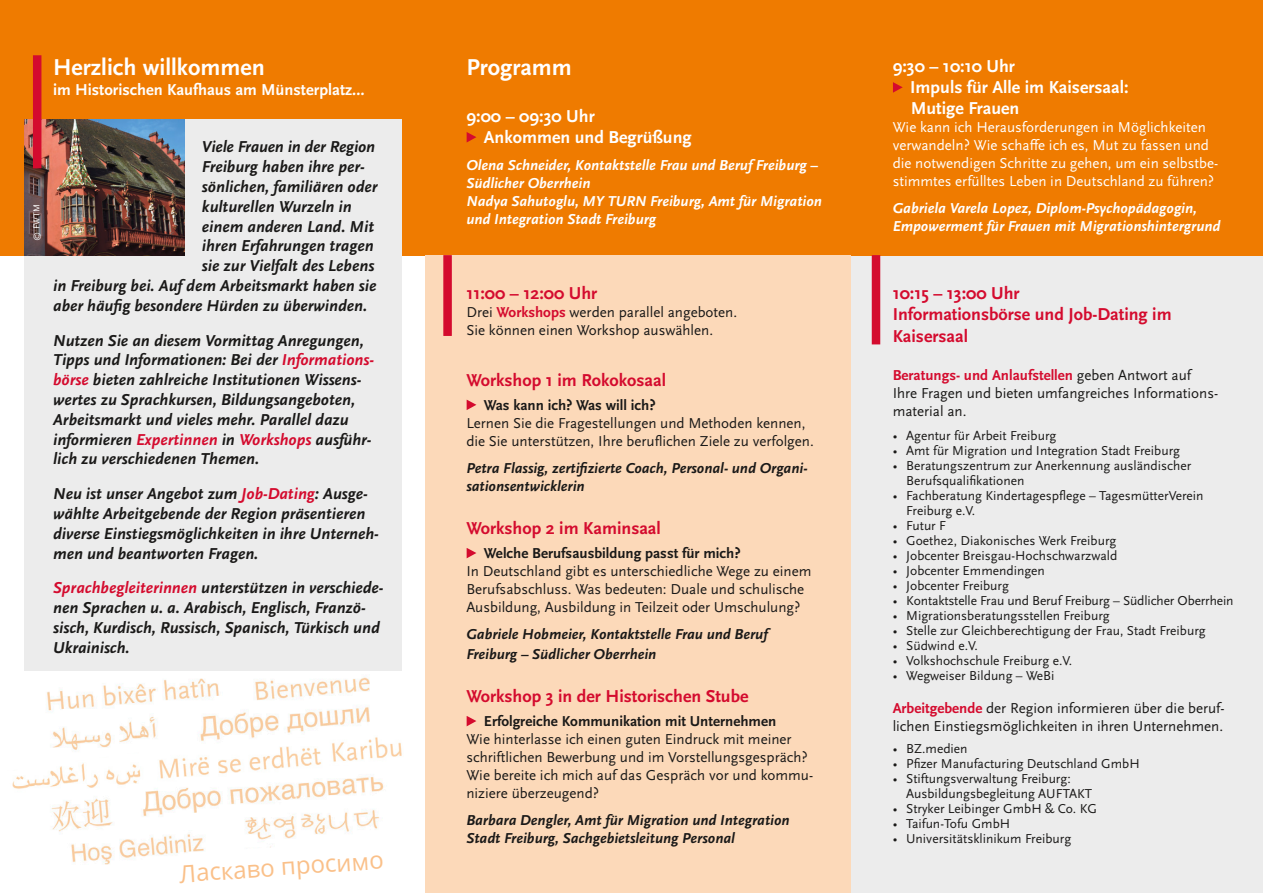
<style>
.page{position:relative;width:1263px;height:893px;background:#fff}
.page>*{position:absolute;margin:0;border:0;box-sizing:border-box;transform-origin:0 0}
.t1{font:700 24px "Scala Sans OT";color:#fff}
.t2{font:24px "Open Sans";color:#fac089}
.t3{font:700 18px "Scala Sans OT";color:#d40b2e}
.t4{font:700 18px "Scala Sans OT";color:#fff}
.t5{font:italic 700 16.5px/19.8px "Scala Sans OT";color:#1a1918}
.t6{font:700 16.5px "Scala Sans OT";color:#fff}
.t7{font:15px/18px "Scala Sans OT";color:#1a1918}
.t8{font:italic 700 15px/18px "Scala Sans OT";color:#fff}
.t9{font:italic 700 15px/18px "Scala Sans OT";color:#1a1918}
.t10{font:15px/18px "Scala Sans OT";color:#fff}
.t11{font:700 15px "Scala Sans OT";color:#1a1918}
.t12{font:700 15px "Scala Sans OT";color:#d40b2e}
.t13{font:13.5px "Scala Sans OT";color:#1a1918}
.t14{font:9px "Scala Sans OT";color:#fff}
.s1{color:#d40b2e}
.s2{font-weight:700;color:#d40b2e}
.s3{font-weight:400;color:#1a1918}
</style>
<div class="page">
<img style="left:24px;top:670px;width:154px;height:195px">
<div style="left:452px;top:255px;width:811px;height:638px;background:#ececec"></div>
<div style="left:0;top:0;width:1263px;height:255px;background:#ef7b00"></div>
<div style="left:24px;top:119px;width:378px;height:551px;background:#ececec"></div>
<div style="left:425px;top:255px;width:425px;height:638px;background:#fcd9b9"></div>
<svg style="left:893px;top:82px;width:10px;height:11px"></svg>
<div style="left:443px;top:255px;width:9px;height:81px;background:#d40b2e;border:2px solid #d40b2e"></div>
<div style="left:872px;top:255px;width:8px;height:89px;background:#d40b2e"></div>
<img style="left:24px;top:119px;width:154px;height:136px">
<div style="left:33px;top:55px;width:8px;height:113px;background:#d40b2e"></div>
<svg style="left:466px;top:132px;width:10px;height:11px"></svg>
<svg style="left:466px;top:399px;width:10px;height:11px"></svg>
<svg style="left:466px;top:548px;width:10px;height:10px"></svg>
<svg style="left:466px;top:716px;width:10px;height:10px"></svg>
<svg style="left:178px;top:119px;width:247px;height:734px"></svg>
<img style="left:12px;top:751px;width:138px;height:46px">
<img style="left:142px;top:735px;width:193px;height:48px">
<img style="left:319px;top:724px;width:88px;height:42px">
<p class="t1" style="left:53px;top:53px;width:213px">Herzlich willkommen</p>
<p class="t6" style="left:53px;top:80px;width:313px">im Historischen Kaufhaus am Münsterplatz…</p>
<p class="t14" style="left:31px;top:241px;width:38px;rotate:-90deg">© FWTM</p>
<p class="t5" style="left:202px;top:137px;width:175px">Viele Frauen in der Region</p>
<p class="t5" style="left:202px;top:157px;width:164px">Freiburg haben ihre per-</p>
<p class="t5" style="left:202px;top:177px;width:177px">sönlichen, familiären oder</p>
<p class="t5" style="left:202px;top:197px;width:151px">kulturellen Wurzeln in</p>
<p class="t5" style="left:202px;top:216px;width:174px">einem anderen Land. Mit</p>
<p class="t5" style="left:202px;top:236px;width:173px">ihren Erfahrungen tragen</p>
<p class="t5" style="left:202px;top:256px;width:174px">sie zur Vielfalt des Lebens</p>
<p class="t5" style="left:53px;top:276px;width:325px">in Freiburg bei. Auf dem Arbeitsmarkt haben sie</p>
<p class="t5" style="left:53px;top:296px;width:315px">aber häufig besondere Hürden zu überwinden.</p>
<p class="t5" style="left:53px;top:330px;width:322px">Nutzen Sie an diesem Vormittag Anregungen, Tipps und Informationen: Bei der <span class="s1">Informations&shy;börse</span> bieten zahlreiche Institutionen Wissens&shy;wertes zu Sprachkursen, Bildungsangeboten, Arbeitsmarkt und vieles mehr. Parallel dazu informieren <span class="s1">Expertinnen</span> in <span class="s1">Workshops</span> ausführ&shy;lich zu verschiedenen Themen.</p>
<p class="t5" style="left:53px;top:484px;width:327px">Neu ist unser Angebot zum <span class="s1">Job-Dating</span>: Ausge&shy;wählte Arbeitgebende der Region präsentieren diverse Einstiegsmöglichkeiten in ihre Unterneh&shy;men und beantworten Fragen.</p>
<p class="t5" style="left:53px;top:578px;width:332px"><span class="s1">Sprachbegleiterinnen</span> unterstützen in verschiede&shy;nen Sprachen u. a. Arabisch, Englisch, Franzö&shy;sisch, Kurdisch, Russisch, Spanisch, Türkisch und Ukrainisch.</p>
<p class="t2" style="left:178px;top:857px;width:206px;rotate:-4deg">Ласкаво просимо</p>
<p class="t1" style="left:466px;top:53px;width:107px">Programm</p>
<p class="t4" style="left:466px;top:105px;width:130px">9:00 – 09:30 Uhr</p>
<p class="t4" style="left:484px;top:126px;width:209px">Ankommen und Begrüßung</p>
<p class="t8" style="left:466px;top:156px;width:353px">Olena Schneider, Kontaktstelle Frau und Beruf Freiburg –<br>Südlicher Oberrhein</p>
<p class="t8" style="left:466px;top:192px;width:357px">Nadya Sahutoglu, MY TURN Freiburg, Amt für Migration und Integration Stadt Freiburg</p>
<p class="t3" style="left:466px;top:282px;width:133px">11:00 – 12:00 Uhr</p>
<p class="t7" style="left:466px;top:303px;width:272px">Drei <span class="s2">Workshops</span> werden parallel angeboten.</p>
<p class="t7" style="left:466px;top:321px;width:248px">Sie können einen Workshop auswählen.</p>
<p class="t3" style="left:466px;top:370px;width:201px">Workshop 1 im Rokokosaal</p>
<p class="t11" style="left:484px;top:396px;width:173px">Was kann ich? Was will ich?</p>
<p class="t7" style="left:466px;top:414px;width:349px">Lernen Sie die Fragestellungen und Methoden kennen, die Sie unterstützen, Ihre beruflichen Ziele zu verfolgen.</p>
<p class="t9" style="left:466px;top:459px;width:343px">Petra Flassig, zertifizierte Coach, Personal- und Organi-</p>
<p class="t9" style="left:466px;top:477px;width:120px">sationsentwicklerin</p>
<p class="t3" style="left:466px;top:518px;width:196px">Workshop 2 im Kaminsaal</p>
<p class="t11" style="left:484px;top:544px;width:258px">Welche Berufsausbildung passt für mich?</p>
<p class="t7" style="left:466px;top:562px;width:347px">In Deutschland gibt es unterschiedliche Wege zu einem</p>
<p class="t7" style="left:466px;top:580px;width:339px">Berufsabschluss. Was bedeuten: Duale und schulische</p>
<p class="t7" style="left:466px;top:598px;width:336px">Ausbildung, Ausbildung in Teilzeit oder Umschulung?</p>
<p class="t9" style="left:466px;top:625px;width:303px">Gabriele Hobmeier, Kontaktstelle Frau und Beruf</p>
<p class="t9" style="left:466px;top:645px;width:192px">Freiburg – Südlicher Oberrhein</p>
<p class="t3" style="left:466px;top:686px;width:284px">Workshop 3 in der Historischen Stube</p>
<p class="t11" style="left:484px;top:712px;width:294px">Erfolgreiche Kommunikation mit Unternehmen</p>
<p class="t7" style="left:466px;top:730px;width:348px">Wie hinterlasse ich einen guten Eindruck mit meiner schriftlichen Bewerbung und im Vorstellungsgespräch?<br>Wie bereite ich mich auf das Gespräch vor und kommu-</p>
<p class="t7" style="left:466px;top:784px;width:134px">niziere überzeugend?</p>
<p class="t9" style="left:466px;top:811px;width:325px">Barbara Dengler, Amt für Migration und Integration<br>Stadt Freiburg, Sachgebietsleitung Personal</p>
<p class="t4" style="left:893px;top:55px;width:124px">9:30 – 10:10 Uhr</p>
<p class="t4" style="left:910px;top:76px;width:220px">Impuls für Alle im Kaisersaal:</p>
<p class="t4" style="left:911px;top:97px;width:110px">Mutige Frauen</p>
<p class="t10" style="left:893px;top:118px;width:315px">Wie kann ich Herausforderungen in Möglichkeiten</p>
<p class="t10" style="left:893px;top:136px;width:327px">verwandeln? Wie schaffe ich es, Mut zu fassen und die notwendigen Schritte zu gehen, um ein selbstbe&shy;stimmtes erfülltes Leben in Deutschland zu führen?</p>
<p class="t8" style="left:893px;top:199px;width:306px">Gabriela Varela Lopez, Diplom-Psychopädagogin,</p>
<p class="t8" style="left:893px;top:217px;width:329px">Empowerment für Frauen mit Migrationshintergrund</p>
<p class="t3" style="left:893px;top:282px;width:129px">10:15 – 13:00 Uhr</p>
<p class="t3" style="left:893px;top:304px;width:280px">Informationsbörse und Job-Dating im</p>
<p class="t3" style="left:893px;top:325px;width:77px">Kaisersaal</p>
<p class="t12" style="left:893px;top:366px;width:300px">Beratungs- und Anlaufstellen <span class="s3">geben Antwort auf</span></p>
<p class="t7" style="left:893px;top:384px;width:327px">Ihre Fragen und bieten umfangreiches Informations-</p>
<p class="t7" style="left:893px;top:402px;width:75px">material an.</p>
<p class="t13" style="left:893px;top:427px;width:165px">• Agentur für Arbeit Freiburg</p>
<p class="t13" style="left:893px;top:442px;width:289px">• Amt für Migration und Integration Stadt Freiburg</p>
<p class="t13" style="left:893px;top:457px;width:300px">• Beratungszentrum zur Anerkennung ausländischer</p>
<p class="t13" style="left:906px;top:472px;width:120px">Berufsqualifikationen</p>
<p class="t13" style="left:893px;top:487px;width:312px">• Fachberatung Kindertagespflege – TagesmütterVerein</p>
<p class="t13" style="left:906px;top:502px;width:71px">Freiburg e.V.</p>
<p class="t13" style="left:893px;top:517px;width:55px">• Futur F</p>
<p class="t13" style="left:893px;top:532px;width:225px">• Goethe2, Diakonisches Werk Freiburg</p>
<p class="t13" style="left:893px;top:547px;width:226px">• Jobcenter Breisgau-Hochschwarzwald</p>
<p class="t13" style="left:893px;top:562px;width:154px">• Jobcenter Emmendingen</p>
<p class="t13" style="left:893px;top:577px;width:118px">• Jobcenter Freiburg</p>
<p class="t13" style="left:893px;top:592px;width:342px">• Kontaktstelle Frau und Beruf Freiburg – Südlicher Oberrhein</p>
<p class="t13" style="left:893px;top:607px;width:219px">• Migrationsberatungsstellen Freiburg</p>
<p class="t13" style="left:893px;top:622px;width:315px">• Stelle zur Gleichberechtigung der Frau, Stadt Freiburg</p>
<p class="t13" style="left:893px;top:637px;width:87px">• Südwind e.V.</p>
<p class="t13" style="left:893px;top:652px;width:181px">• Volkshochschule Freiburg e.V.</p>
<p class="t13" style="left:893px;top:667px;width:163px">• Wegweiser Bildung – WeBi</p>
<p class="t7" style="left:893px;top:699px;width:333px"><span class="s2">Arbeitgebende</span> der Region informieren über die beruf-</p>
<p class="t7" style="left:893px;top:717px;width:332px">lichen Einstiegsmöglichkeiten in ihren Unternehmen.</p>
<p class="t13" style="left:893px;top:741px;width:76px">• BZ.medien</p>
<p class="t13" style="left:893px;top:756px;width:249px">• Pfizer Manufacturing Deutschland GmbH</p>
<p class="t13" style="left:893px;top:771px;width:180px">• Stiftungsverwaltung Freiburg:</p>
<p class="t13" style="left:906px;top:786px;width:187px">Ausbildungsbegleitung AUFTAKT</p>
<p class="t13" style="left:893px;top:801px;width:206px">• Stryker Leibinger GmbH &amp; Co. KG</p>
<p class="t13" style="left:893px;top:816px;width:119px">• Taifun-Tofu GmbH</p>
<p class="t13" style="left:893px;top:831px;width:180px">• Universitätsklinikum Freiburg</p>
</div>
